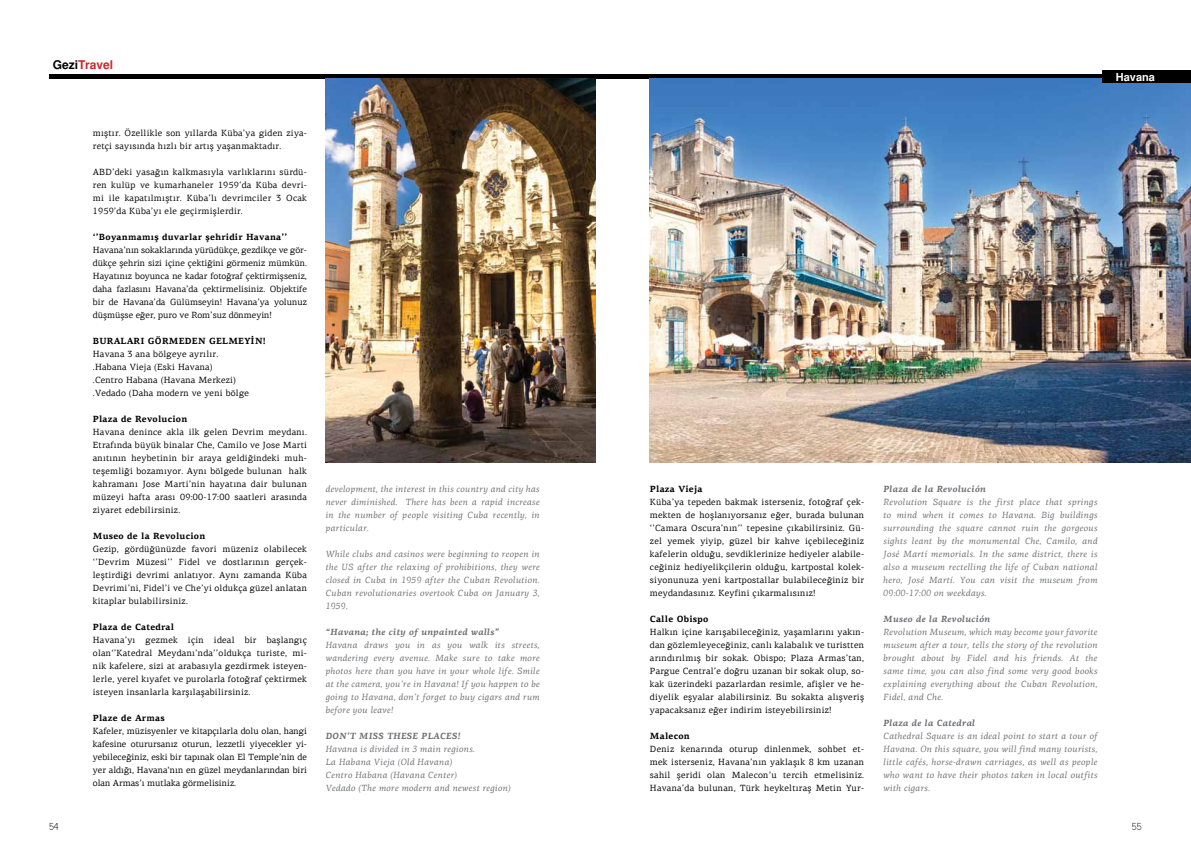
<style>
.page{position:relative;width:1191px;height:851px;background:#fff}
.page>*{position:absolute;margin:0;border:0;box-sizing:border-box;transform-origin:0 0}
.t1{font:700 12px "Helvetica Tr";color:#d2232a}
.t2{font:700 11px "Helvetica Tr";color:#fff}
.t3{font:9px/13px "PF Agora Serif Pro";letter-spacing:.025em;color:#000;text-align:justify}
.t4{font:italic 9px/13px "PF Agora Serif Pro";letter-spacing:.03em;color:#6d6e71;text-align:justify}
.t5{font:700 9px "PF Agora Serif Pro";letter-spacing:.025em;color:#000}
.t6{font:italic 700 9px "PF Agora Serif Pro";letter-spacing:.03em;color:#6d6e71}
.t7{font:300 9px "Kirvy";color:#000}
.s1{color:#000}
</style>
<div class="page">
<div style="left:49px;top:74px;width:1093px;height:5px;background:#000"></div>
<img style="left:325px;top:79px;width:270px;height:383px">
<img style="left:650px;top:79px;width:541px;height:383px">
<div style="left:1102px;top:70px;width:89px;height:13px;background:#000"></div>
<h1 class="t1" style="left:53px;top:57px;width:62px"><span class="s1">Gezi</span>Travel</h1>
<p class="t3" style="left:93px;top:126px;width:216px">mıştır. Özellikle son yıllarda Küba’ya giden ziya&shy;retçi sayısında hızlı bir artış yaşanmaktadır.</p>
<p class="t3" style="left:93px;top:165px;width:216px">ABD’deki yasağın kalkmasıyla varlıklarını sürdü&shy;ren kulüp ve kumarhaneler 1959’da Küba devri&shy;mi ile kapatılmıştır. Küba’lı devrimciler 3 Ocak 1959’da Küba’yı ele geçirmişlerdir.</p>
<p class="t5" style="left:93px;top:231px;width:196px">‘’Boyanmamış duvarlar şehridir Havana’’</p>
<p class="t3" style="left:93px;top:243px;width:216px">Havana’nın sokaklarında yürüdükçe, gezdikçe ve gör&shy;dükçe şehrin sizi içine çektiğini görmeniz mümkün.<br>Hayatınız boyunca ne kadar fotoğraf çektirmişseniz, daha fazlasını Havana’da çektirmelisiniz. Objektife bir de Havana’da Gülümseyin! Havana’ya yolunuz düşmüşse eğer, puro ve Rom’suz dönmeyin!</p>
<p class="t5" style="left:93px;top:335px;width:175px">BURALARI GÖRMEDEN GELMEYİN!</p>
<p class="t3" style="left:93px;top:347px;width:158px;text-align:left">Havana 3 ana bölgeye ayrılır. .Habana Vieja (Eski Havana)<br>.Centro Habana (Havana Merkezi) .Vedado (Daha modern ve yeni bölge</p>
<p class="t5" style="left:93px;top:413px;width:96px">Plaza de Revolucion</p>
<p class="t3" style="left:93px;top:425px;width:216px">Havana denince akla ilk gelen Devrim meydanı.<br>Etrafında büyük binalar Che, Camilo ve Jose Marti anıtının heybetinin bir araya geldiğindeki muh&shy;teşemliği bozamıyor. Aynı bölgede bulunan halk kahramanı Jose Marti’nin hayatına dair bulunan müzeyi hafta arası 09:00-17:00 saatleri arasında ziyaret edebilirsiniz.</p>
<p class="t5" style="left:93px;top:530px;width:114px">Museo de la Revolucion</p>
<p class="t3" style="left:93px;top:542px;width:216px">Gezip, gördüğünüzde favori müzeniz olabilecek ‘’Devrim Müzesi’’ Fidel ve dostlarının gerçek&shy;leştirdiği devrimi anlatıyor. Aynı zamanda Küba Devrimi’ni, Fidel’i ve Che’yi oldukça güzel anlatan kitaplar bulabilirsiniz.</p>
<p class="t5" style="left:93px;top:621px;width:83px">Plaza de Catedral</p>
<p class="t3" style="left:93px;top:633px;width:216px">Havana’yı gezmek için ideal bir başlangıç olan‘’Katedral Meydanı’nda’’oldukça turiste, mi&shy;nik kafelere, sizi at arabasıyla gezdirmek isteyen&shy;lerle, yerel kıyafet ve purolarla fotoğraf çektirmek isteyen insanlarla karşılaşabilirsiniz.</p>
<p class="t5" style="left:93px;top:712px;width:73px">Plaze de Armas</p>
<p class="t3" style="left:93px;top:724px;width:216px">Kafeler, müzisyenler ve kitapçılarla dolu olan, hangi kafesine oturursanız oturun, lezzetli yiyecekler yi&shy;yebileceğiniz, eski bir tapınak olan El Temple’nin de yer aldığı, Havana‘nın en güzel meydanlarından biri olan Armas’ı mutlaka görmelisiniz.</p>
<p class="t4" style="left:325px;top:482px;width:216px">development, the interest in this country and city has never diminished. There has been a rapid increase in the number of people visiting Cuba recently, in particular.</p>
<p class="t4" style="left:325px;top:547px;width:216px">While clubs and casinos were beginning to reopen in the US after the relaxing of prohibitions, they were closed in Cuba in 1959 after the Cuban Revolution.<br>Cuban revolutionaries overtook Cuba on January 3, 1959.</p>
<p class="t6" style="left:325px;top:626px;width:175px">“Havana; the city of unpainted walls”</p>
<p class="t4" style="left:325px;top:638px;width:216px">Havana draws you in as you walk its streets, wandering every avenue. Make sure to take more photos here than you have in your whole life. Smile at the camera, you’re in Havana! If you happen to be going to Havana, don’t forget to buy cigars and rum before you leave!</p>
<p class="t6" style="left:325px;top:730px;width:136px">DON’T MISS THESE PLACES!</p>
<p class="t4" style="left:325px;top:742px;width:187px;text-align:left">Havana is divided in 3 main regions.<br>La Habana Vieja (Old Havana)<br>Centro Habana (Havana Center)<br>Vedado (The more modern and newest region)</p>
<p class="t2" style="left:1116px;top:70px;width:41px">Havana</p>
<p class="t5" style="left:650px;top:483px;width:54px">Plaza Vieja</p>
<p class="t3" style="left:650px;top:495px;width:216px">Küba’ya tepeden bakmak isterseniz, fotoğraf çek&shy;mekten de hoşlanıyorsanız eğer, burada bulunan ‘’Camara Oscura’nın’’ tepesine çıkabilirsiniz. Gü&shy;zel yemek yiyip, güzel bir kahve içebileceğiniz kafelerin olduğu, sevdiklerinize hediyeler alabile&shy;ceğiniz hediyelikçilerin olduğu, kartpostal kolek&shy;siyonunuza yeni kartpostallar bulabileceğiniz bir meydandasınız. Keyfini çıkarmalısınız!</p>
<p class="t5" style="left:650px;top:613px;width:60px">Calle Obispo</p>
<p class="t3" style="left:650px;top:625px;width:216px">Halkın içine karışabileceğiniz, yaşamlarını yakın&shy;dan gözlemleyeceğiniz, canlı kalabalık ve turistten arındırılmış bir sokak. Obispo; Plaza Armas’tan, Pargue Central’e doğru uzanan bir sokak olup, so&shy;kak üzerindeki pazarlardan resimle, afişler ve he&shy;diyelik eşyalar alabilirsiniz. Bu sokakta alışveriş yapacaksanız eğer indirim isteyebilirsiniz!</p>
<p class="t5" style="left:650px;top:730px;width:41px">Malecon</p>
<p class="t3" style="left:650px;top:742px;width:216px">Deniz kenarında oturup dinlenmek, sohbet et&shy;mek isterseniz, Havana’nın yaklaşık 8 km uzanan sahil şeridi olan Malecon’u tercih etmelisiniz.<br>Havana’da bulunan, Türk heykeltıraş Metin Yur-</p>
<p class="t6" style="left:883px;top:483px;width:104px">Plaza de la Revolución</p>
<p class="t4" style="left:883px;top:495px;width:216px">Revolution Square is the first place that springs to mind when it comes to Havana. Big buildings surrounding the square cannot ruin the gorgeous sights leant by the monumental Che, Camilo, and José Martí memorials. In the same district, there is also a museum rectelling the life of Cuban national hero, José Martí. You can visit the museum from 09:00-17:00 on weekdays.</p>
<p class="t6" style="left:883px;top:613px;width:108px">Museo de la Revolución</p>
<p class="t4" style="left:883px;top:625px;width:216px">Revolution Museum, which may become your favorite museum after a tour, tells the story of the revolution brought about by Fidel and his friends. At the same time, you can also find some very good books explaining everything about the Cuban Revolution, Fidel, and Che.</p>
<p class="t6" style="left:883px;top:717px;width:93px">Plaza de la Catedral</p>
<p class="t4" style="left:883px;top:729px;width:216px">Cathedral Square is an ideal point to start a tour of Havana. On this square, you will find many tourists, little cafés, horse-drawn carriages, as well as people who want to have their photos taken in local outfits with cigars.</p>
<p class="t7" style="left:49px;top:821px;width:11px">54</p>
<p class="t7" style="left:1132px;top:821px;width:12px">55</p>
</div>
